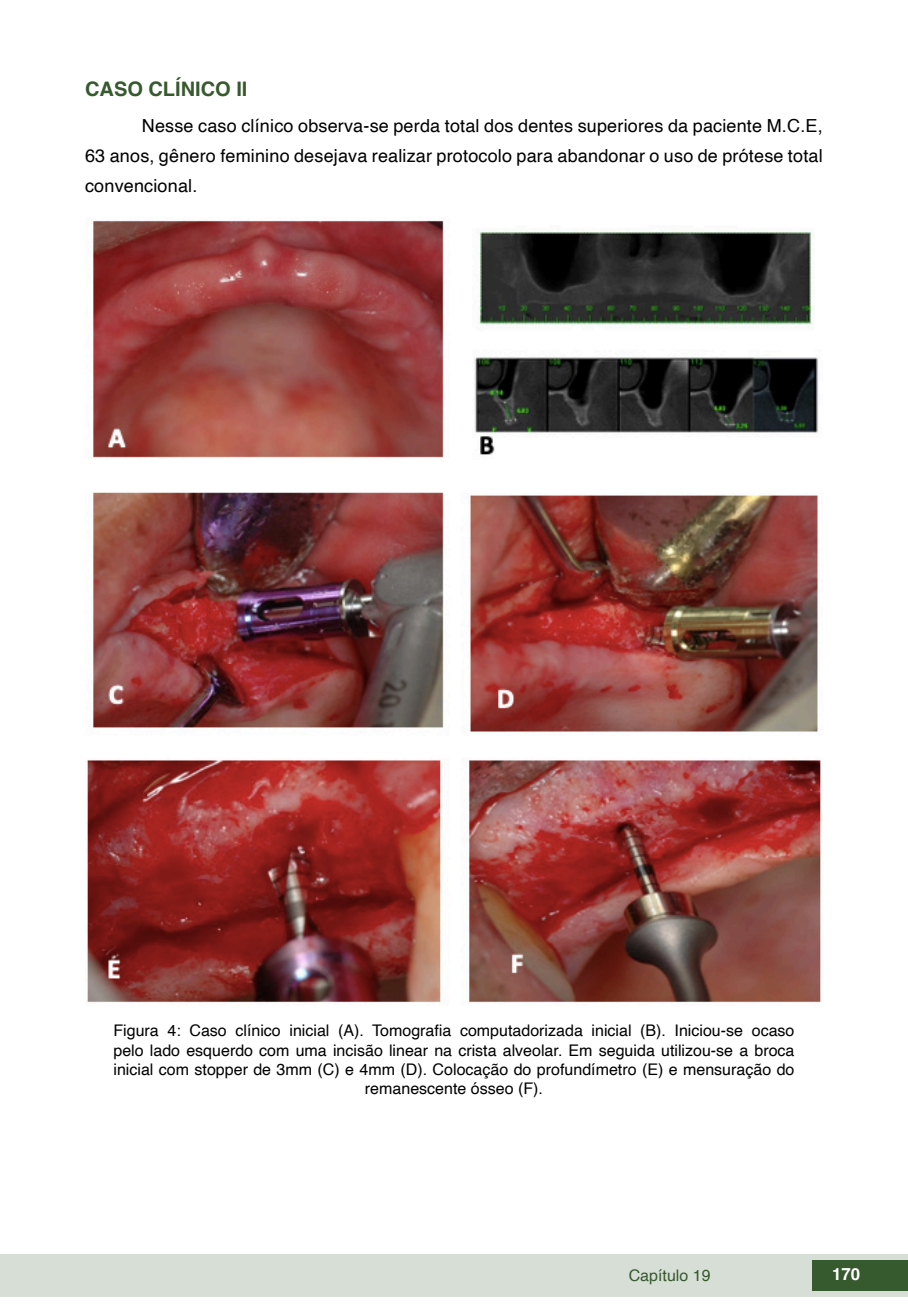
<style>
.page{position:relative;width:908px;height:1304px;background:#fff}
.page>*{position:absolute;margin:0;border:0;box-sizing:border-box;transform-origin:0 0}
.TITULOS{font:700 20px "Helvetica";color:#36592e}
.txt{font:18px/30px "Helvetica";letter-spacing:.01em;color:#000;text-align:justify}
.t1{font:700 16.8px "Helvetica";color:#fff}
.imagens_graf_tab{font:16px/19.2px "Helvetica";color:#000;text-align:center}
.t2{font:16px "Helvetica";color:#36592e}
</style>
<div class="page">
<div style="left:0;top:1254px;width:906px;height:43px;background:#d7ded5"></div>
<div style="left:812px;top:1261px;width:95px;height:30px;background:#36592e"></div>
<img style="left:86px;top:219px;width:735px;height:784px">
<p class="TITULOS" style="left:85px;top:77px;width:164px">CASO CLÍNICO II</p>
<p class="txt" style="left:85px;top:111px;width:738px;text-indent:57px">Nesse caso clínico observa-se perda total dos dentes superiores da paciente M.C.E, 63 anos, gênero feminino desejava realizar protocolo para abandonar o uso de prótese total convencional.</p>
<p class="imagens_graf_tab" style="left:113px;top:1022px;width:682px">Figura 4: Caso clínico inicial (A). Tomografia computadorizada inicial (B). Iniciou-se ocaso pelo lado esquerdo com uma incisão linear na crista alveolar. Em seguida utilizou-se a broca inicial com stopper de 3mm (C) e 4mm (D). Colocação do profundímetro (E) e mensuração do remanescente ósseo (F).</p>
<p class="t2" style="left:628px;top:1263px;width:83px">Capítulo 19</p>
<p class="t1" style="left:831px;top:1264px;width:30px">170</p>
</div>
